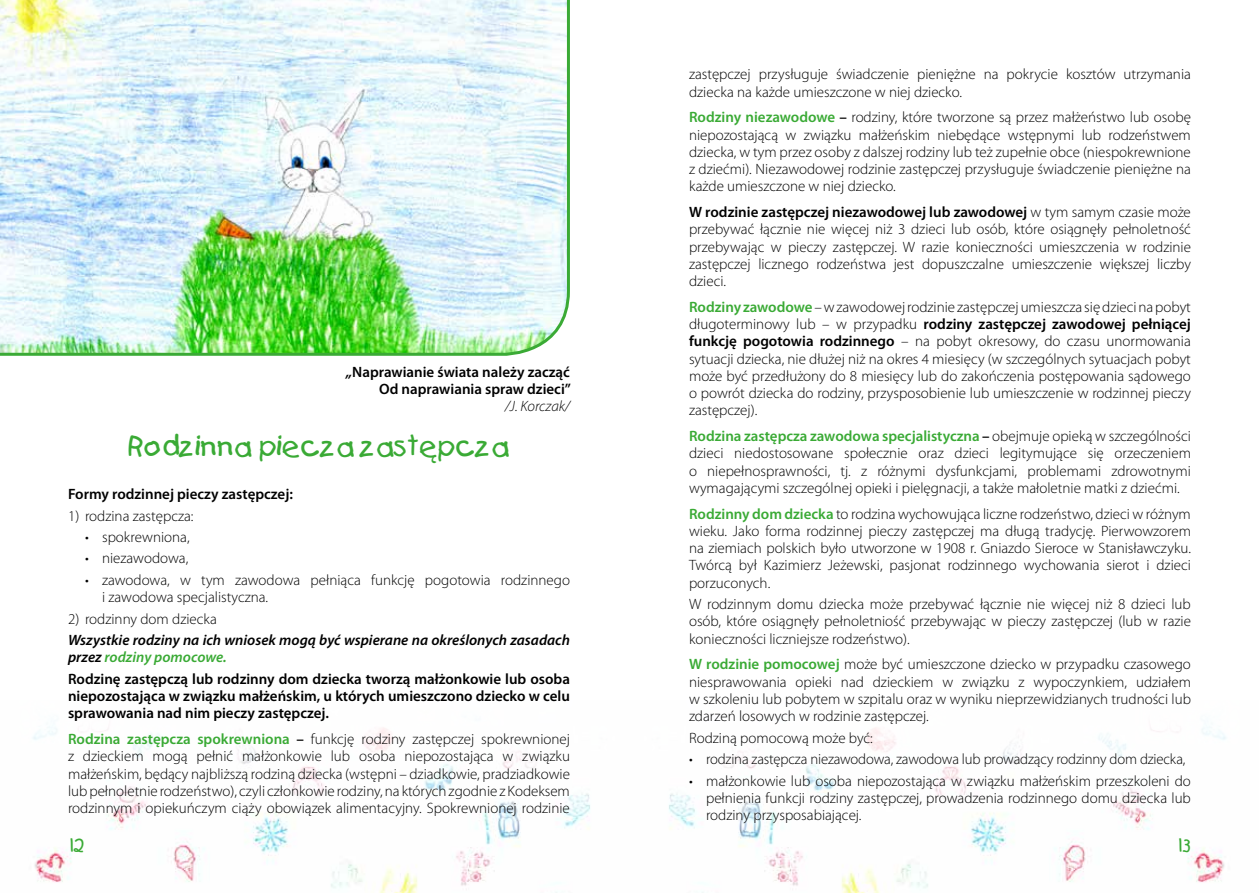
<style>
.page{position:relative;width:1259px;height:893px;background:#fff}
.page>*{position:absolute;margin:0;border:0;box-sizing:border-box;transform-origin:0 0}
.t1{font:27px "Kids";color:#3aaa35}
.t2{font:18px "Kids";color:#3aaa35}
.t3{font:300 15px/17.2px "Myriad Pro";color:#000;text-align:justify}
.t4{font:600 15px/17.2px "Myriad Pro";color:#000;text-align:right}
.t5{font:italic 600 15px/17.2px "Myriad Pro";color:#000}
.t6{font:italic 300 15px "Myriad Pro";color:#000}
.s1{font-style:italic}
.s2{color:#3aaa35}
.s3{font-weight:600;color:#3aaa35}
.s4{font-weight:600}
</style>
<div class="page">
<img style="left:33px;top:727px;width:1193px;height:166px">
<img style="left:0;top:0;width:570px;height:356px">
<p class="t4" style="left:346px;top:363px;width:226px"><span class="s1">„</span>Naprawianie świata należy zacząć<br>Od naprawiania spraw dzieci”</p>
<p class="t6" style="left:505px;top:397px;width:66px">/J. Korczak/</p>
<h1 class="t1" style="left:128px;top:428px;width:384px">Rodzinna piecza zastępcza</h1>
<p class="t4" style="left:68px;top:485px;width:226px">Formy rodzinnej pieczy zastępczej:</p>
<p class="t3" style="left:68px;top:507px;width:127px">1) rodzina zastępcza:</p>
<p class="t3" style="left:85px;top:528px;width:106px">• spokrewniona,</p>
<p class="t3" style="left:85px;top:550px;width:105px">• niezawodowa,</p>
<p class="t3" style="left:102px;top:571px;width:469px;text-indent:-17px">• zawodowa, w tym zawodowa pełniąca funkcję pogotowia rodzinnego i zawodowa specjalistyczna.</p>
<p class="t3" style="left:68px;top:610px;width:150px">2) rodzinny dom dziecka</p>
<p class="t5" style="left:68px;top:631px;width:503px">Wszystkie rodziny na ich wniosek mogą być wspierane na określonych zasadach przez <span class="s2">rodziny pomocowe.</span></p>
<p class="t4" style="left:68px;top:670px;width:503px;text-align:justify">Rodzinę zastępczą lub rodzinny dom dziecka tworzą małżonkowie lub osoba niepozostająca w związku małżeńskim, u których umieszczono dziecko w celu sprawowania nad nim pieczy zastępczej.</p>
<p class="t3" style="left:68px;top:730px;width:503px"><span class="s3">Rodzina zastępcza spokrewniona</span> <span class="s4">–</span> funkcję rodziny zastępczej spokrewnionej z dzieckiem mogą pełnić małżonkowie lub osoba niepozostająca w związku małżeńskim, będący najbliższą rodziną dziecka (wstępni – dziadkowie, pradziadkowie lub pełnoletnie rodzeństwo), czyli członkowie rodziny, na których zgodnie z Kodeksem rodzinnym i opiekuńczym ciąży obowiązek alimentacyjny. Spokrewnionej rodzinie</p>
<p class="t3" style="left:689px;top:65px;width:503px">zastępczej przysługuje świadczenie pieniężne na pokrycie kosztów utrzymania dziecka na każde umieszczone w niej dziecko.</p>
<p class="t3" style="left:689px;top:108px;width:503px"><span class="s3">Rodziny niezawodowe</span> <span class="s4">–</span> rodziny, które tworzone są przez małżeństwo lub osobę niepozostającą w związku małżeńskim niebędące wstępnymi lub rodzeństwem dziecka, w tym przez osoby z dalszej rodziny lub też zupełnie obce (niespokrewnione z dziećmi). Niezawodowej rodzinie zastępczej przysługuje świadczenie pieniężne na każde umieszczone w niej dziecko.</p>
<p class="t3" style="left:689px;top:203px;width:503px"><span class="s4">W rodzinie zastępczej niezawodowej lub zawodowej</span> w tym samym czasie może przebywać łącznie nie więcej niż 3 dzieci lub osób, które osiągnęły pełnoletność przebywając w pieczy zastępczej. W razie konieczności umieszczenia w rodzinie zastępczej licznego rodzeństwa jest dopuszczalne umieszczenie większej liczby dzieci.</p>
<p class="t3" style="left:689px;top:298px;width:503px"><span class="s3">Rodziny zawodowe</span> – w zawodowej rodzinie zastępczej umieszcza się dzieci na pobyt długoterminowy lub – w przypadku <span class="s4">rodziny zastępczej zawodowej pełniącej funkcję pogotowia rodzinnego</span> – na pobyt okresowy, do czasu unormowania sytuacji dziecka, nie dłużej niż na okres 4 miesięcy (w szczególnych sytuacjach pobyt może być przedłużony do 8 miesięcy lub do zakończenia postępowania sądowego o powrót dziecka do rodziny, przysposobienie lub umieszczenie w rodzinnej pieczy zastępczej).</p>
<p class="t3" style="left:689px;top:427px;width:503px"><span class="s3">Rodzina zastępcza zawodowa specjalistyczna</span> <span class="s4">–</span> obejmuje opieką w szczególności dzieci niedostosowane społecznie oraz dzieci legitymujące się orzeczeniem o niepełnosprawności, tj. z różnymi dysfunkcjami, problemami zdrowotnymi wymagającymi szczególnej opieki i pielęgnacji, a także małoletnie matki z dziećmi.</p>
<p class="t3" style="left:689px;top:505px;width:503px"><span class="s3">Rodzinny dom dziecka</span> to rodzina wychowująca liczne rodzeństwo, dzieci w różnym wieku. Jako forma rodzinnej pieczy zastępczej ma długą tradycję. Pierwowzorem na ziemiach polskich było utworzone w 1908 r. Gniazdo Sieroce w Stanisławczyku.<br>Twórcą był Kazimierz Jeżewski, pasjonat rodzinnego wychowania sierot i dzieci porzuconych.</p>
<p class="t3" style="left:689px;top:595px;width:503px">W rodzinnym domu dziecka może przebywać łącznie nie więcej niż 8 dzieci lub osób, które osiągnęły pełnoletniość przebywając w pieczy zastępczej (lub w razie konieczności liczniejsze rodzeństwo).</p>
<p class="t3" style="left:689px;top:656px;width:503px"><span class="s3">W rodzinie pomocowej</span> może być umieszczone dziecko w przypadku czasowego niesprawowania opieki nad dzieckiem w związku z wypoczynkiem, udziałem w szkoleniu lub pobytem w szpitalu oraz w wyniku nieprzewidzianych trudności lub zdarzeń losowych w rodzinie zastępczej.</p>
<p class="t3" style="left:689px;top:729px;width:185px">Rodziną pomocową może być:</p>
<p class="t3" style="left:689px;top:750px;width:498px">• rodzina zastępcza niezawodowa, zawodowa lub prowadzący rodzinny dom dziecka,</p>
<p class="t3" style="left:706px;top:772px;width:486px;text-indent:-17px">• małżonkowie lub osoba niepozostająca w związku małżeńskim przeszkoleni do pełnienia funkcji rodziny zastępczej, prowadzenia rodzinnego domu dziecka lub rodziny przysposabiającej.</p>
<p class="t2" style="left:68px;top:833px;width:18px">12</p>
<p class="t2" style="left:1176px;top:833px;width:16px">13</p>
</div>
